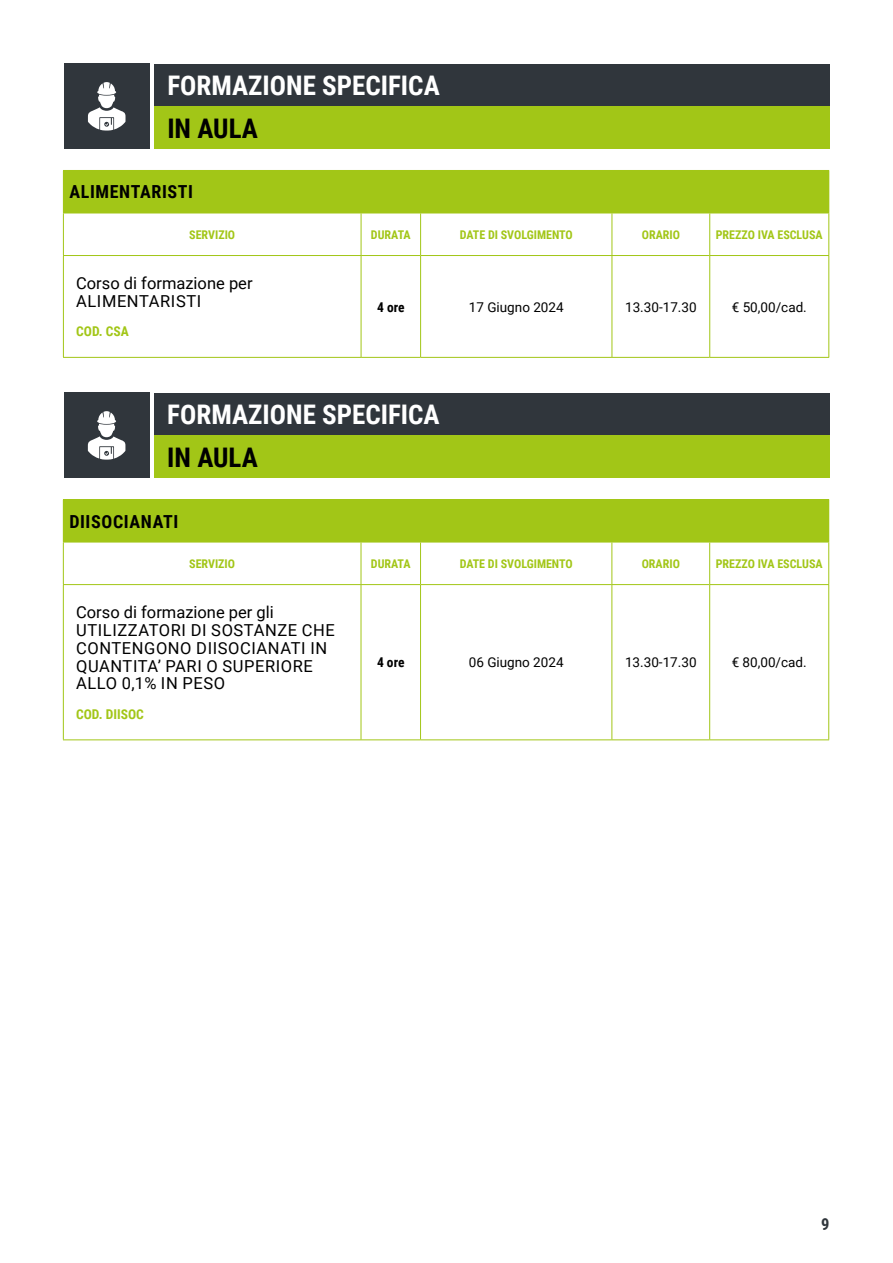
<style>
.page{position:relative;width:893px;height:1263px;background:#fff}
.page>*{position:absolute;margin:0;border:0;box-sizing:border-box;transform-origin:0 0}
.t1{font:700 27px "Roboto Condensed";color:#fff}
.t2{font:700 27px "Roboto Condensed";color:#000}
.t3{font:700 18px "Roboto Condensed";letter-spacing:.035em;color:#000}
.t4{font:16.5px/17.9px "Roboto";letter-spacing:.035em;color:#000}
.t5{font:16.5px/17.9px "Roboto";color:#000}
.t6{font:700 16.5px "Roboto Condensed";color:#30363c}
.t7{font:13.5px "Roboto";color:#000}
.t8{font:700 13.5px "Roboto Condensed";color:#a2c617}
.t9{font:700 13.5px "Roboto Condensed";letter-spacing:-.005em;color:#000}
.t10{font:700 12px "Roboto Condensed";color:#a2c617}
</style>
<div class="page">
<div style="left:155px;top:64px;width:675px;height:42px;background:#30363c"></div>
<div style="left:155px;top:106px;width:675px;height:43px;background:#a2c617"></div>
<hr style="left:154px;top:106px;width:1px;height:43px;background:#a2c617">
<div style="left:64px;top:64px;width:85px;height:85px;background:#30363c"></div>
<svg style="left:88px;top:82px;width:38px;height:49px"></svg>
<div style="left:63px;top:170px;width:766px;height:43px;background:#a2c617"></div>
<svg style="left:64px;top:214px;width:764px;height:143px"></svg>
<hr style="left:63px;top:256px;width:1px;height:101px;background:#a2c617">
<hr style="left:828px;top:256px;width:1px;height:101px;background:#a2c617">
<hr style="left:63px;top:357px;width:298px;height:1px;background:#a2c617">
<hr style="left:361px;top:357px;width:60px;height:1px;background:#a2c617">
<hr style="left:421px;top:357px;width:191px;height:1px;background:#a2c617">
<hr style="left:612px;top:357px;width:98px;height:1px;background:#a2c617">
<hr style="left:710px;top:357px;width:119px;height:1px;background:#a2c617">
<hr style="left:361px;top:256px;width:1px;height:101px;background:#a2c617">
<hr style="left:420px;top:256px;width:1px;height:101px;background:#a2c617">
<hr style="left:63px;top:213px;width:298px;height:1px;background:#a2c617">
<hr style="left:63px;top:213px;width:1px;height:42px;background:#a2c617">
<hr style="left:361px;top:213px;width:60px;height:1px;background:#a2c617">
<hr style="left:361px;top:213px;width:1px;height:42px;background:#a2c617">
<hr style="left:421px;top:213px;width:191px;height:1px;background:#a2c617">
<hr style="left:420px;top:213px;width:1px;height:42px;background:#a2c617">
<hr style="left:612px;top:213px;width:98px;height:1px;background:#a2c617">
<hr style="left:612px;top:213px;width:1px;height:42px;background:#a2c617">
<hr style="left:710px;top:213px;width:119px;height:1px;background:#a2c617">
<hr style="left:709px;top:213px;width:1px;height:42px;background:#a2c617">
<hr style="left:828px;top:213px;width:1px;height:42px;background:#a2c617">
<hr style="left:63px;top:255px;width:298px;height:1px;background:#a2c617">
<hr style="left:361px;top:255px;width:60px;height:1px;background:#a2c617">
<hr style="left:421px;top:255px;width:191px;height:1px;background:#a2c617">
<hr style="left:612px;top:255px;width:98px;height:1px;background:#a2c617">
<hr style="left:612px;top:256px;width:1px;height:101px;background:#a2c617">
<hr style="left:710px;top:255px;width:119px;height:1px;background:#a2c617">
<hr style="left:709px;top:256px;width:1px;height:101px;background:#a2c617">
<div style="left:63px;top:499px;width:766px;height:43px;background:#a2c617"></div>
<svg style="left:64px;top:543px;width:764px;height:196px"></svg>
<hr style="left:63px;top:585px;width:1px;height:154px;background:#a2c617">
<hr style="left:361px;top:585px;width:1px;height:154px;background:#a2c617">
<hr style="left:63px;top:739px;width:298px;height:1px;background:#a2c617">
<hr style="left:361px;top:739px;width:60px;height:1px;background:#a2c617">
<hr style="left:421px;top:739px;width:191px;height:1px;background:#a2c617">
<hr style="left:612px;top:739px;width:98px;height:1px;background:#a2c617">
<hr style="left:710px;top:739px;width:119px;height:1px;background:#a2c617">
<hr style="left:420px;top:585px;width:1px;height:154px;background:#a2c617">
<hr style="left:63px;top:542px;width:298px;height:1px;background:#a2c617">
<hr style="left:63px;top:542px;width:1px;height:42px;background:#a2c617">
<hr style="left:361px;top:542px;width:60px;height:1px;background:#a2c617">
<hr style="left:361px;top:542px;width:1px;height:42px;background:#a2c617">
<hr style="left:421px;top:542px;width:191px;height:1px;background:#a2c617">
<hr style="left:420px;top:542px;width:1px;height:42px;background:#a2c617">
<hr style="left:612px;top:542px;width:98px;height:1px;background:#a2c617">
<hr style="left:611px;top:542px;width:1px;height:42px;background:#a2c617">
<hr style="left:710px;top:542px;width:119px;height:1px;background:#a2c617">
<hr style="left:709px;top:542px;width:1px;height:42px;background:#a2c617">
<hr style="left:828px;top:542px;width:1px;height:42px;background:#a2c617">
<hr style="left:63px;top:584px;width:298px;height:1px;background:#a2c617">
<hr style="left:361px;top:584px;width:60px;height:1px;background:#a2c617">
<hr style="left:421px;top:584px;width:191px;height:1px;background:#a2c617">
<hr style="left:612px;top:584px;width:98px;height:1px;background:#a2c617">
<hr style="left:611px;top:585px;width:1px;height:154px;background:#a2c617">
<hr style="left:710px;top:584px;width:119px;height:1px;background:#a2c617">
<hr style="left:709px;top:585px;width:1px;height:154px;background:#a2c617">
<hr style="left:828px;top:585px;width:1px;height:154px;background:#a2c617">
<div style="left:155px;top:393px;width:675px;height:42px;background:#30363c"></div>
<div style="left:155px;top:435px;width:675px;height:43px;background:#a2c617"></div>
<hr style="left:154px;top:435px;width:1px;height:43px;background:#a2c617">
<div style="left:64px;top:393px;width:85px;height:85px;background:#30363c"></div>
<svg style="left:88px;top:411px;width:37px;height:49px"></svg>
<h1 class="t1" style="left:167px;top:67px;width:274px">FORMAZIONE SPECIFICA</h1>
<h1 class="t2" style="left:167px;top:109px;width:92px">IN AULA</h1>
<p class="t3" style="left:69px;top:179px;width:125px">ALIMENTARISTI</p>
<p class="t10" style="left:189px;top:226px;width:47px">SERVIZIO</p>
<p class="t10" style="left:371px;top:226px;width:41px">DURATA</p>
<p class="t10" style="left:460px;top:226px;width:115px">DATE DI SVOLGIMENTO</p>
<p class="t10" style="left:642px;top:226px;width:40px">ORARIO</p>
<p class="t10" style="left:716px;top:226px;width:108px">PREZZO IVA ESCLUSA</p>
<p class="t5" style="left:76px;top:274px;width:178px">Corso di formazione per<br>ALIMENTARISTI</p>
<p class="t8" style="left:76px;top:322px;width:54px">COD. CSA</p>
<p class="t9" style="left:377px;top:297px;width:29px">4 ore</p>
<p class="t7" style="left:469px;top:297px;width:96px">17 Giugno 2024</p>
<p class="t7" style="left:625px;top:297px;width:73px">13.30-17.30</p>
<p class="t7" style="left:732px;top:297px;width:77px">€ 50,00/cad.</p>
<h1 class="t1" style="left:167px;top:396px;width:274px">FORMAZIONE SPECIFICA</h1>
<h1 class="t2" style="left:167px;top:438px;width:92px">IN AULA</h1>
<p class="t3" style="left:69px;top:508px;width:111px">DIISOCIANATI</p>
<p class="t10" style="left:189px;top:555px;width:47px">SERVIZIO</p>
<p class="t10" style="left:371px;top:555px;width:41px">DURATA</p>
<p class="t10" style="left:460px;top:555px;width:115px">DATE DI SVOLGIMENTO</p>
<p class="t10" style="left:642px;top:555px;width:40px">ORARIO</p>
<p class="t10" style="left:716px;top:555px;width:108px">PREZZO IVA ESCLUSA</p>
<p class="t4" style="left:76px;top:603px;width:260px">Corso di formazione per gli<br>UTILIZZATORI DI SOSTANZE CHE<br>CONTENGONO DIISOCIANATI IN<br>QUANTITA’ PARI O SUPERIORE<br>ALLO 0,1% IN PESO</p>
<p class="t8" style="left:76px;top:704px;width:69px">COD. DIISOC</p>
<p class="t9" style="left:377px;top:653px;width:29px">4 ore</p>
<p class="t7" style="left:469px;top:653px;width:96px">06 Giugno 2024</p>
<p class="t7" style="left:625px;top:653px;width:73px">13.30-17.30</p>
<p class="t7" style="left:732px;top:653px;width:77px">€ 80,00/cad.</p>
<p class="t6" style="left:821px;top:1213px;width:10px">9</p>
</div>
